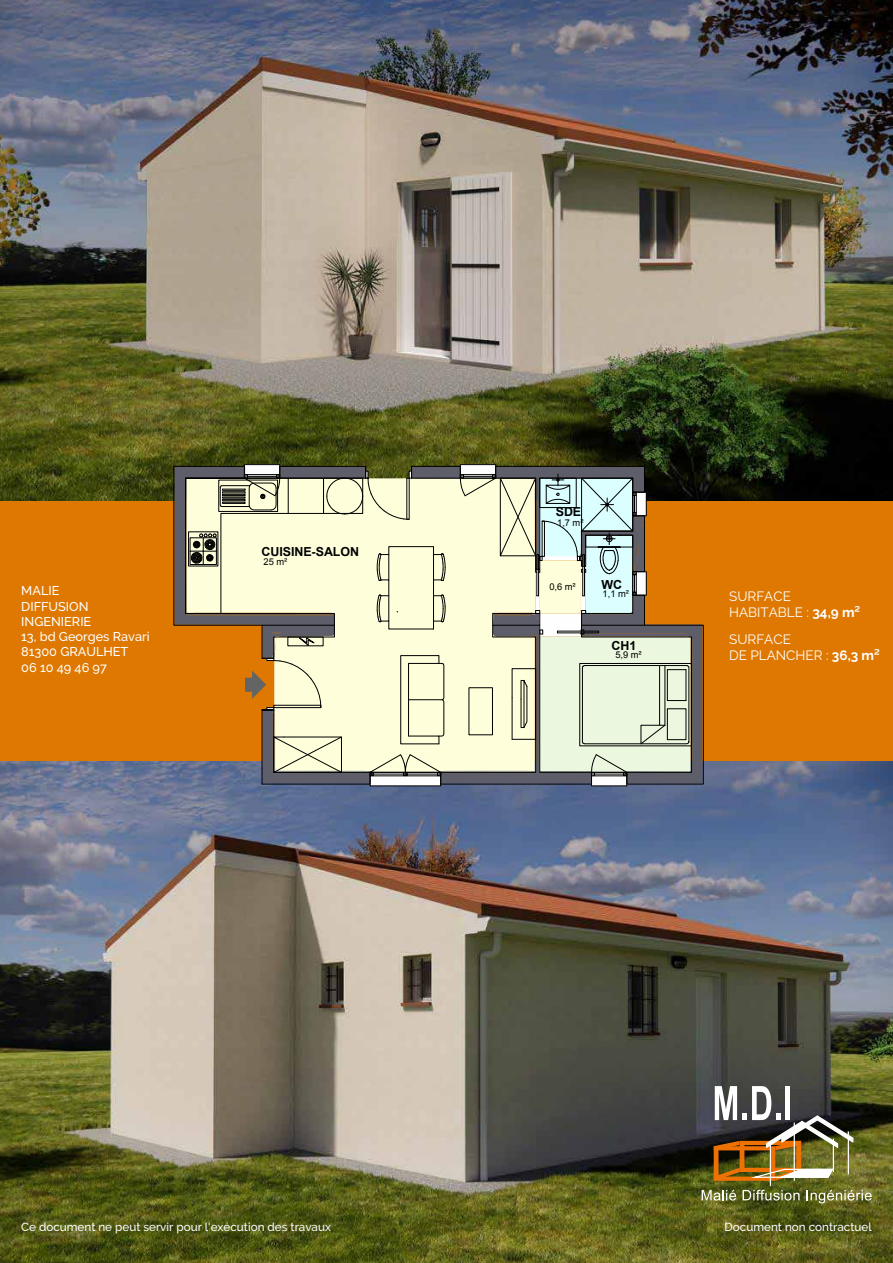
<style>
.page{position:relative;width:893px;height:1263px;background:#fff}
.page>*{position:absolute;margin:0;border:0;box-sizing:border-box;transform-origin:0 0}
.t1{font:13.5px/16.2px "Raleway";color:#fff}
.t2{font:500 12.75px/15.3px "Raleway";color:#fff}
.t3{font:700 12.45px "Arial";letter-spacing:-.005em;color:#000}
.t4{font:500 11.7px "Raleway";color:#fff}
.t5{font:9.3px "Arial";letter-spacing:-.01em;color:#000}
.s1{font-weight:700}
</style>
<div class="page">
<img style="left:0;top:761px;width:893px;height:502px">
<img style="left:0;top:0;width:893px;height:502px">
<div style="left:0;top:502px;width:893px;height:259px;background:#df7800"></div>
<svg style="left:174px;top:464px;width:530px;height:322px;background:#ccc3a3"></svg>
<hr style="left:770px;top:1143px;width:1px;height:43px;background:#fff">
<svg style="left:702px;top:1190px;width:34px;height:10px"></svg>
<svg style="left:743px;top:1190px;width:57px;height:10px"></svg>
<svg style="left:807px;top:1190px;width:65px;height:13px"></svg>
<svg style="left:714px;top:1086px;width:140px;height:95px"></svg>
<p class="t3" style="left:556px;top:504px;width:27px">SDE</p>
<p class="t3" style="left:261px;top:544px;width:99px">CUISINE-SALON</p>
<p class="t5" style="left:264px;top:555px;width:25px">25 m²</p>
<p class="t5" style="left:557px;top:516px;width:28px">1,7 m²</p>
<p class="t3" style="left:602px;top:577px;width:22px">WC</p>
<p class="t5" style="left:549px;top:581px;width:28px">0,6 m²</p>
<p class="t2" style="left:21px;top:583px;width:130px">MALIE<br>DIFFUSION<br>INGENIERIE<br>13, bd Georges Ravari<br>81300 GRAULHET<br>06 10 49 46 97</p>
<p class="t1" style="left:729px;top:588px;width:133px">SURFACE<br>HABITABLE : <span class="s1">34,9 m²</span></p>
<p class="t5" style="left:603px;top:588px;width:28px">1,1 m²</p>
<p class="t1" style="left:729px;top:631px;width:152px">SURFACE<br>DE PLANCHER : <span class="s1">36,3 m²</span></p>
<p class="t3" style="left:611px;top:637px;width:26px">CH1</p>
<p class="t5" style="left:615px;top:649px;width:28px">5,9 m²</p>
<p class="t4" style="left:21px;top:1220px;width:311px">Ce document ne peut servir pour l'exécution des travaux</p>
<p class="t4" style="left:725px;top:1220px;width:149px">Document non contractuel</p>
</div>
